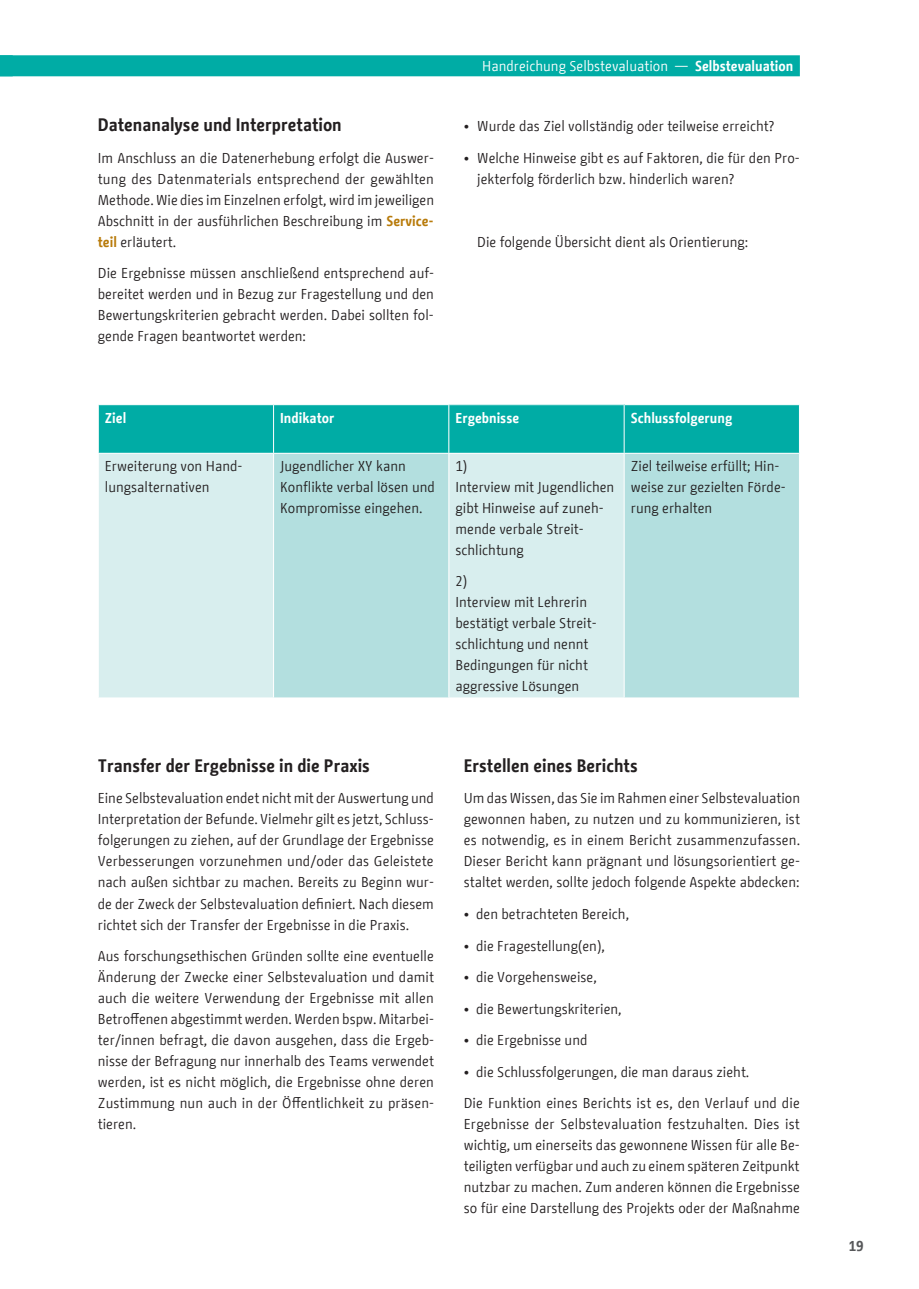
<style>
.page{position:relative;width:919px;height:1289px;background:#fff}
.page>*{position:absolute;margin:0;border:0;box-sizing:border-box;transform-origin:0 0}
.t1{font:700 18px "BMF Change";color:#231f20}
.t2{font:14.25px/21px "BMF Change";color:#231f20;text-align:justify}
.t3{font:14.25px "BMF Change";color:#fff}
.t4{font:700 14.25px "BMF Change";color:#fff}
.t5{font:700 14.25px "BMF Change";color:#57585a}
.s1{font-weight:700;color:#b87b0b}
.s2{font-weight:700}
</style>
<div class="page">
<div style="left:0;top:55px;width:789px;height:21px;background:#00aca5"></div>
<div style="left:99px;top:405px;width:700px;height:48px;background:#00aca5"></div>
<div style="left:449px;top:404px;width:175px;height:49px;background:#00aca5"></div>
<div style="left:99px;top:454px;width:174px;height:243px;background:#d8eeee"></div>
<svg style="left:274px;top:454px;width:525px;height:243px;background:#bfe4e4"></svg>
<hr style="left:448px;top:453px;width:1px;height:244px;background:#fff">
<hr style="left:623px;top:453px;width:1px;height:244px;background:#fff">
<hr style="left:449px;top:404px;width:175px;height:1px;background:#fff">
<hr style="left:623px;top:405px;width:1px;height:48px;background:#fff">
<hr style="left:448px;top:405px;width:1px;height:48px;background:#fff">
<hr style="left:273px;top:405px;width:1px;height:48px;background:#fff">
<p class="t1" style="left:98px;top:112px;width:245px">Datenanalyse und Interpretation</p>
<p class="t2" style="left:98px;top:147px;width:338px">Im Anschluss an die Datenerhebung erfolgt die Auswer&shy;tung des Datenmaterials entsprechend der gewählten Methode. Wie dies im Einzelnen erfolgt, wird im jeweiligen Abschnitt in der ausführlichen Beschreibung im <span class="s1">Service&shy;teil</span> erläutert.</p>
<p class="t2" style="left:98px;top:263px;width:338px">Die Ergebnisse müssen anschließend entsprechend auf&shy;bereitet werden und in Bezug zur Fragestellung und den Bewertungskriterien gebracht werden. Dabei sollten fol&shy;gende Fragen beantwortet werden:</p>
<p class="t3" style="left:482px;top:56px;width:313px">Handreichung Selbstevaluation — <span class="s2">Selbstevaluation</span></p>
<p class="t2" style="left:463px;top:116px;width:312px">• Wurde das Ziel vollständig oder teilweise erreicht?</p>
<p class="t2" style="left:477px;top:147px;width:324px;text-indent:-13px">• Welche Hinweise gibt es auf Faktoren, die für den Pro&shy;jekterfolg förderlich bzw. hinderlich waren?</p>
<p class="t2" style="left:477px;top:231px;width:272px">Die folgende Übersicht dient als Orientierung:</p>
<p class="t4" style="left:105px;top:407px;width:23px">Ziel</p>
<p class="t4" style="left:280px;top:407px;width:56px">Indikator</p>
<p class="t4" style="left:455px;top:407px;width:65px">Ergebnisse</p>
<p class="t4" style="left:630px;top:407px;width:103px">Schlussfolgerung</p>
<p class="t2" style="left:105px;top:456px;width:139px">Erweiterung von Hand&shy;lungsalternativen</p>
<p class="t2" style="left:280px;top:456px;width:156px;text-align:left">Jugendlicher XY kann<br>Konflikte verbal lösen und<br>Kompromisse eingehen.</p>
<p class="t2" style="left:455px;top:456px;width:160px;text-align:left">1)<br>Interview mit Jugendlichen gibt Hinweise auf zuneh&shy;mende verbale Streit&shy;schlichtung</p>
<p class="t2" style="left:455px;top:571px;width:143px;text-align:left">2)<br>Interview mit Lehrerin bestätigt verbale Streit&shy;schlichtung und nennt<br>Bedingungen für nicht aggressive Lösungen</p>
<p class="t2" style="left:630px;top:456px;width:156px;text-align:left">Ziel teilweise erfüllt; Hin&shy;weise zur gezielten Förde&shy;rung erhalten</p>
<p class="t1" style="left:98px;top:752px;width:273px">Transfer der Ergebnisse in die Praxis</p>
<p class="t2" style="left:98px;top:788px;width:337px">Eine Selbstevaluation endet nicht mit der Auswertung und Interpretation der Befunde. Vielmehr gilt es jetzt, Schluss&shy;folgerungen zu ziehen, auf der Grundlage der Ergebnisse Verbesserungen vorzunehmen und/oder das Geleistete nach außen sichtbar zu machen. Bereits zu Beginn wur&shy;de der Zweck der Selbstevaluation definiert. Nach diesem richtet sich der Transfer der Ergebnisse in die Praxis.</p>
<p class="t2" style="left:98px;top:945px;width:338px">Aus forschungsethischen Gründen sollte eine eventuelle Änderung der Zwecke einer Selbstevaluation und damit auch die weitere Verwendung der Ergebnisse mit allen Betroffenen abgestimmt werden. Werden bspw. Mitarbei&shy;ter/innen befragt, die davon ausgehen, dass die Ergeb&shy;nisse der Befragung nur innerhalb des Teams verwendet werden, ist es nicht möglich, die Ergebnisse ohne deren Zustimmung nun auch in der Öffentlichkeit zu präsen&shy;tieren.</p>
<p class="t1" style="left:463px;top:752px;width:175px">Erstellen eines Berichts</p>
<p class="t2" style="left:463px;top:788px;width:338px">Um das Wissen, das Sie im Rahmen einer Selbstevaluation gewonnen haben, zu nutzen und zu kommunizieren, ist es notwendig, es in einem Bericht zusammenzufassen.<br>Dieser Bericht kann prägnant und lösungsorientiert ge&shy;staltet werden, sollte jedoch folgende Aspekte abdecken:</p>
<p class="t2" style="left:463px;top:903px;width:167px">• den betrachteten Bereich,</p>
<p class="t2" style="left:463px;top:935px;width:142px">• die Fragestellung(en),</p>
<p class="t2" style="left:463px;top:966px;width:135px">• die Vorgehensweise,</p>
<p class="t2" style="left:463px;top:998px;width:159px">• die Bewertungskriterien,</p>
<p class="t2" style="left:463px;top:1029px;width:125px">• die Ergebnisse und</p>
<p class="t2" style="left:463px;top:1061px;width:287px">• die Schlussfolgerungen, die man daraus zieht.</p>
<p class="t2" style="left:463px;top:1092px;width:337px">Die Funktion eines Berichts ist es, den Verlauf und die Ergebnisse der Selbstevaluation festzuhalten. Dies ist wichtig, um einerseits das gewonnene Wissen für alle Be&shy;teiligten verfügbar und auch zu einem späteren Zeitpunkt nutzbar zu machen. Zum anderen können die Ergebnisse so für eine Darstellung des Projekts oder der Maßnahme</p>
<p class="t5" style="left:848px;top:1235px;width:16px">19</p>
</div>
